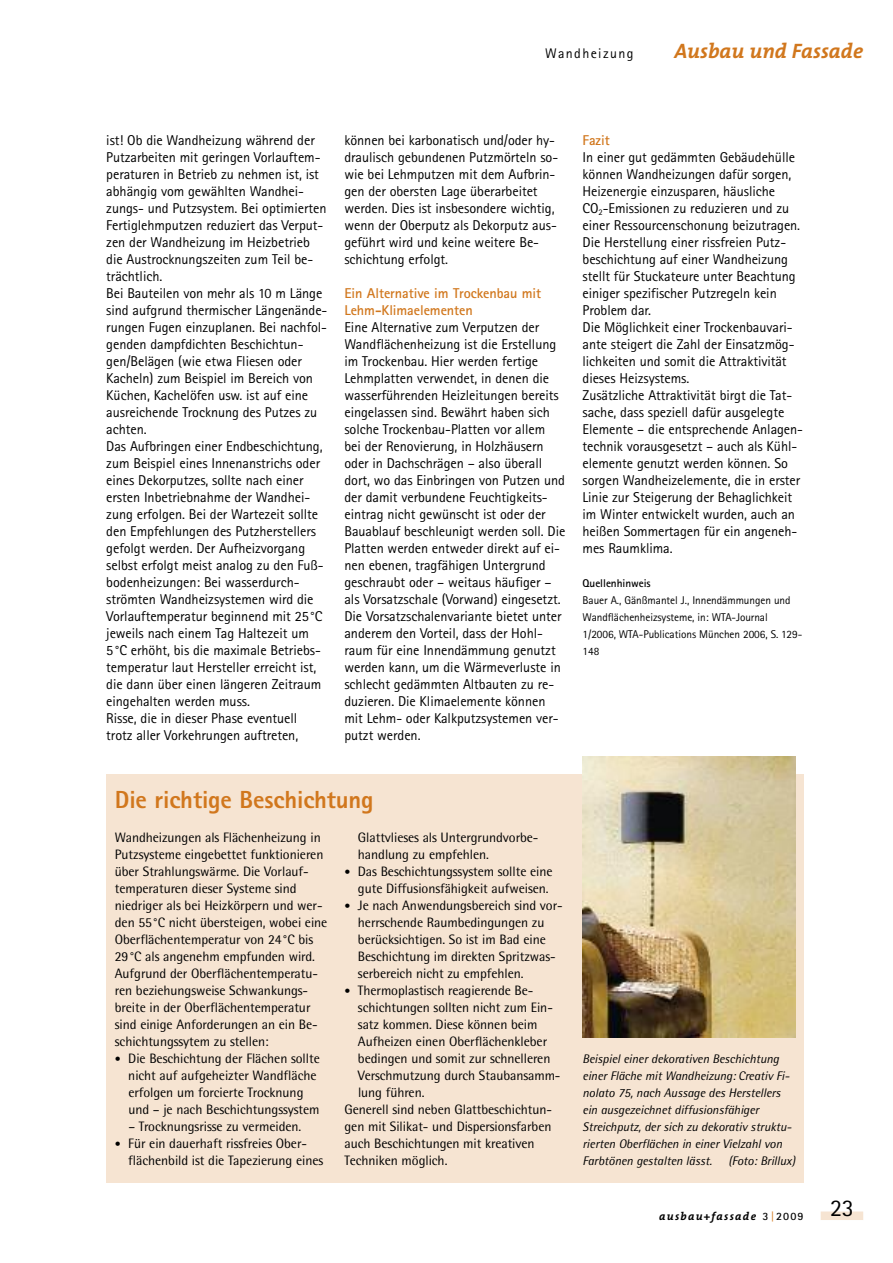
<style>
.page{position:relative;width:893px;height:1263px;background:#fff}
.page>*{position:absolute;margin:0;border:0;box-sizing:border-box;transform-origin:0 0}
.t1{font:800 24.75px "Rotis Sans Serif";letter-spacing:-.005em;color:#d1771d}
.t2{font:italic 700 21px "The Mix";color:#d1771d}
.t3{font:14.25px/17px "Rotis Sans Serif";letter-spacing:-.005em;color:#000}
.t4{font:700 14.25px/17px "Rotis Sans Serif";letter-spacing:-.005em;color:#d1771d}
.t5{font:13.95px "Rotis Sans Serif";letter-spacing:.1em;color:#000}
.t6{font:13.65px/17px "Rotis Semi Sans";letter-spacing:-.005em;color:#000}
.t7{font:italic 12.45px/17px "Rotis Semi Sans";letter-spacing:-.005em;color:#000}
.t8{font:11.25px/17px "Rotis Sans Serif";letter-spacing:-.005em;color:#000}
.t9{font:italic 700 11.25px "The Mix";letter-spacing:.115em;color:#000}
.t10{font:700 11.25px "Rotis Sans Serif";letter-spacing:-.005em;color:#000}
.s1{font-family:"Akzidenz Grotesk";font-size:12px}
.s2{font-family:"Rotis Sans Serif";font-style:normal}
.s3{font-family:"Rotis Sans Serif";font-weight:400;font-style:normal;color:#d1771d}
</style>
<div class="page">
<div style="left:106px;top:774px;width:698px;height:408px;background:#f6e4d2"></div>
<div style="left:821px;top:1211px;width:42px;height:9px;background:#f6e4d2"></div>
<img style="left:583px;top:757px;width:212px;height:280px">
<p class="t5" style="left:545px;top:49px;width:90px">Wandheizung</p>
<h2 class="t2" style="left:674px;top:44px;width:190px">Ausbau und Fassade</h2>
<p class="t3" style="left:106px;top:133px;width:223px">ist! Ob die Wandheizung während der Putzarbeiten mit geringen Vorlauftem&shy;peraturen in Betrieb zu nehmen ist, ist abhängig vom gewählten Wandhei&shy;zungs- und Putzsystem. Bei optimierten Fertiglehmputzen reduziert das Verput&shy;zen der Wandheizung im Heizbetrieb die Austrocknungszeiten zum Teil be&shy;trächtlich.<br>Bei Bauteilen von mehr als 10 m Länge sind aufgrund thermischer Längenände&shy;rungen Fugen einzuplanen. Bei nachfol&shy;genden dampfdichten Beschichtun&shy;gen/Belägen (wie etwa Fliesen oder Kacheln) zum Beispiel im Bereich von Küchen, Kachelöfen usw. ist auf eine ausreichende Trocknung des Putzes zu achten.<br>Das Aufbringen einer Endbeschichtung, zum Beispiel eines Innenanstrichs oder eines Dekorputzes, sollte nach einer ersten Inbetriebnahme der Wandhei&shy;zung erfolgen. Bei der Wartezeit sollte den Empfehlungen des Putzherstellers gefolgt werden. Der Aufheizvorgang selbst erfolgt meist analog zu den Fuß&shy;bodenheizungen: Bei wasserdurch&shy;strömten Wandheizsystemen wird die Vorlauftemperatur beginnend mit 25°C jeweils nach einem Tag Haltezeit um 5°C erhöht, bis die maximale Betriebs&shy;temperatur laut Hersteller erreicht ist, die dann über einen längeren Zeitraum eingehalten werden muss.<br>Risse, die in dieser Phase eventuell<br>trotz aller Vorkehrungen auftreten,</p>
<p class="t3" style="left:344px;top:133px;width:215px">können bei karbonatisch und/oder hy&shy;draulisch gebundenen Putzmörteln so&shy;wie bei Lehmputzen mit dem Aufbrin&shy;gen der obersten Lage überarbeitet werden. Dies ist insbesondere wichtig, wenn der Oberputz als Dekorputz aus&shy;geführt wird und keine weitere Be&shy;schichtung erfolgt.</p>
<p class="t4" style="left:344px;top:286px;width:198px">Ein Alternative im Trockenbau mit<br>Lehm-Klimaelementen</p>
<p class="t3" style="left:344px;top:320px;width:222px">Eine Alternative zum Verputzen der Wandflächenheizung ist die Erstellung im Trockenbau. Hier werden fertige Lehmplatten verwendet, in denen die wasserführenden Heizleitungen bereits eingelassen sind. Bewährt haben sich solche Trockenbau-Platten vor allem<br>bei der Renovierung, in Holzhäusern oder in Dachschrägen – also überall dort, wo das Einbringen von Putzen und der damit verbundene Feuchtigkeits&shy;eintrag nicht gewünscht ist oder der Bauablauf beschleunigt werden soll. Die Platten werden entweder direkt auf ei&shy;nen ebenen, tragfähigen Untergrund geschraubt oder – weitaus häufiger – als Vorsatzschale (Vorwand) eingesetzt.<br>Die Vorsatzschalenvariante bietet unter anderem den Vorteil, dass der Hohl&shy;raum für eine Innendämmung genutzt werden kann, um die Wärmeverluste in schlecht gedämmten Altbauten zu re&shy;duzieren. Die Klimaelemente können mit Lehm- oder Kalkputzsystemen ver&shy;putzt werden.</p>
<p class="t4" style="left:583px;top:133px;width:29px">Fazit</p>
<p class="t3" style="left:583px;top:150px;width:222px">In einer gut gedämmten Gebäudehülle können Wandheizungen dafür sorgen, Heizenergie einzusparen, häusliche CO<sub>2</sub>-Emissionen zu reduzieren und zu einer Ressourcenschonung beizutragen.<br>Die Herstellung einer rissfreien Putz&shy;beschichtung auf einer Wandheizung stellt für Stuckateure unter Beachtung einiger spezifischer Putzregeln kein Problem dar.<br>Die Möglichkeit einer Trockenbauvari&shy;ante steigert die Zahl der Einsatzmög&shy;lichkeiten und somit die Attraktivität dieses Heizsystems.<br>Zusätzliche Attraktivität birgt die Tat&shy;sache, dass speziell dafür ausgelegte Elemente – die entsprechende Anlagen&shy;technik vorausgesetzt – auch als Kühl&shy;elemente genutzt werden können. So sorgen Wandheizelemente, die in erster Linie zur Steigerung der Behaglichkeit im Winter entwickelt wurden, auch an heißen Sommertagen für ein angeneh&shy;mes Raumklima.</p>
<p class="t10" style="left:583px;top:579px;width:70px">Quellenhinweis</p>
<p class="t8" style="left:583px;top:593px;width:221px">Bauer A., Gänßmantel J., Innendämmungen und Wandflächenheizsysteme, in: WTA-Journal 1/2006, WTA-Publications München 2006, S. 129- 148</p>
<h1 class="t1" style="left:115px;top:791px;width:260px">Die richtige Beschichtung</h1>
<p class="t6" style="left:115px;top:830px;width:214px">Wandheizungen als Flächenheizung in Putzsysteme eingebettet funktionieren über Strahlungswärme. Die Vorlauf&shy;temperaturen dieser Systeme sind niedriger als bei Heizkörpern und wer&shy;den 55°C nicht übersteigen, wobei eine Oberflächentemperatur von 24°C bis 29°C als angenehm empfunden wird.<br>Aufgrund der Oberflächentemperatu&shy;ren beziehungsweise Schwankungs&shy;breite in der Oberflächentemperatur sind einige Anforderungen an ein Be&shy;schichtungssytem zu stellen:</p>
<p class="t6" style="left:128px;top:1051px;width:193px;text-indent:-14px"><span class="s1">•</span> Die Beschichtung der Flächen sollte nicht auf aufgeheizter Wandfläche erfolgen um forcierte Trocknung und – je nach Beschichtungssystem</p>
<p class="t6" style="left:128px;top:1119px;width:174px">– Trocknungsrisse zu vermeiden.</p>
<p class="t6" style="left:128px;top:1136px;width:196px;text-indent:-14px"><span class="s1">•</span> Für ein dauerhaft rissfreies Ober&shy;flächenbild ist die Tapezierung eines</p>
<p class="t6" style="left:358px;top:830px;width:182px">Glattvlieses als Untergrundvorbe&shy;handlung zu empfehlen.</p>
<p class="t6" style="left:344px;top:864px;width:210px;text-align:right"><span class="s1">•</span> Das Beschichtungssystem sollte eine gute Diffusionsfähigkeit aufweisen.</p>
<p class="t6" style="left:358px;top:898px;width:206px;text-indent:-14px"><span class="s1">•</span> Je nach Anwendungsbereich sind vor&shy;herrschende Raumbedingungen zu berücksichtigen. So ist im Bad eine Beschichtung im direkten Spritzwas&shy;serbereich nicht zu empfehlen.</p>
<p class="t6" style="left:344px;top:983px;width:191px"><span class="s1">•</span> Thermoplastisch reagierende Be-</p>
<p class="t6" style="left:358px;top:1000px;width:196px">schichtungen sollten nicht zum Ein-</p>
<p class="t6" style="left:358px;top:1017px;width:181px">satz kommen. Diese können beim</p>
<p class="t6" style="left:358px;top:1034px;width:191px">Aufheizen einen Oberflächenkleber</p>
<p class="t6" style="left:358px;top:1051px;width:194px">bedingen und somit zur schnelleren</p>
<p class="t6" style="left:358px;top:1068px;width:204px">Verschmutzung durch Staubansamm-</p>
<p class="t6" style="left:358px;top:1085px;width:68px">lung führen.</p>
<p class="t6" style="left:344px;top:1102px;width:209px">Generell sind neben Glattbeschichtun-</p>
<p class="t6" style="left:344px;top:1119px;width:208px">gen mit Silikat- und Dispersionsfarben</p>
<p class="t6" style="left:344px;top:1136px;width:192px">auch Beschichtungen mit kreativen</p>
<p class="t6" style="left:345px;top:1153px;width:104px">Techniken möglich.</p>
<p class="t7" style="left:583px;top:1052px;width:209px">Beispiel einer dekorativen Beschichtung einer Fläche mit Wandheizung: Creativ Fi&shy;nolato 75, nach Aussage des Herstellers ein ausgezeichnet diffusionsfähiger Streichputz, der sich zu dekorativ struktu&shy;rierten Oberflächen in einer Vielzahl von Farbtönen gestalten lässt.</p>
<p class="t7" style="left:728px;top:1154px;width:68px">(Foto: Brillux)</p>
<p class="t9" style="left:659px;top:1213px;width:196px">ausbau+fassade <span class="s2">3</span> <span class="s3">|</span><span class="s2">2009</span> <sup>23</sup></p>
</div>
